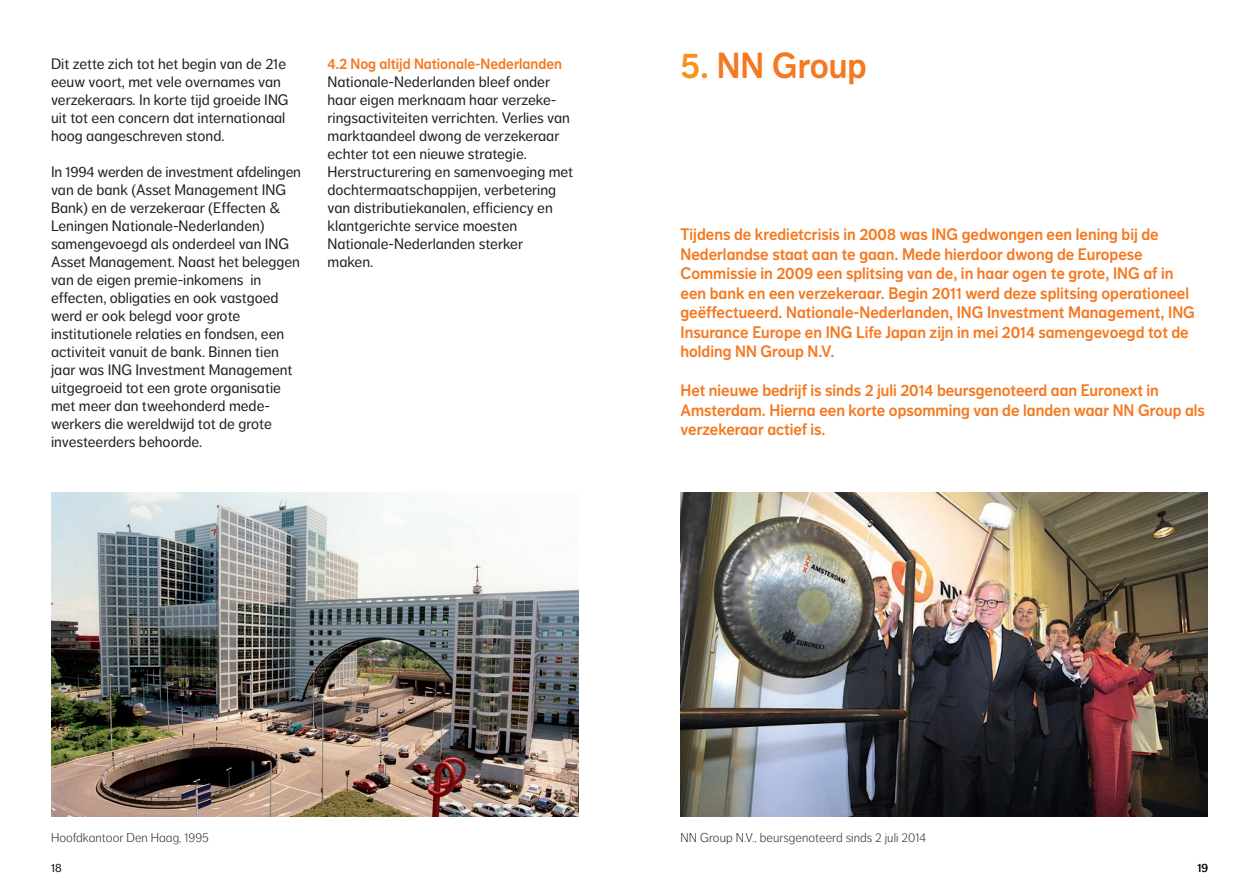
<style>
.page{position:relative;width:1259px;height:893px;background:#fff}
.page>*{position:absolute;margin:0;border:0;box-sizing:border-box;transform-origin:0 0}
.t1{font:36px "NN Dagny Display";color:#f47921}
.t2{font:16.5px/19.5px "NN Dagny Display";color:#f47921}
.t3{font:15px/18px "NN Dagny Text";color:#231f20}
.t4{font:15px "NN Dagny Display";color:#f47921}
.t5{font:300 12.75px "NN Dagny Text";letter-spacing:.005em;color:#231f20}
.t6{font:12px "NN Dagny Text";color:#0e0d0b}
.s1{color:#f7931d}
</style>
<div class="page">
<img style="left:51px;top:492px;width:527px;height:324px">
<img style="left:680px;top:492px;width:528px;height:324px">
<p class="t3" style="left:51px;top:55px;width:239px">Dit zette zich tot het begin van de 21e eeuw voort, met vele overnames van verzekeraars. In korte tijd groeide ING uit tot een concern dat internationaal hoog aangeschreven stond.</p>
<p class="t3" style="left:51px;top:163px;width:251px">In 1994 werden de investment afdelingen van de bank (Asset Management ING Bank) en de verzekeraar (Effecten &amp; Leningen Nationale-Nederlanden) samengevoegd als onderdeel van ING Asset Management. Naast het beleggen van de eigen premie-inkomens in effecten, obligaties en ook vastgoed werd er ook belegd voor grote institutionele relaties en fondsen, een activiteit vanuit de bank. Binnen tien jaar was ING Investment Management uitgegroeid tot een grote organisatie met meer dan tweehonderd mede&shy;werkers die wereldwijd tot de grote investeerders behoorde.</p>
<p class="t4" style="left:327px;top:55px;width:236px">4.2 Nog altijd Nationale-Nederlanden</p>
<p class="t3" style="left:327px;top:73px;width:247px">Nationale-Nederlanden bleef onder haar eigen merknaam haar verzeke&shy;ringsactiviteiten verrichten. Verlies van marktaandeel dwong de verzekeraar echter tot een nieuwe strategie.<br>Herstructurering en samenvoeging met dochtermaatschappijen, verbetering van distributiekanalen, efficiency en klantgerichte service moesten Nationale-Nederlanden sterker<br>maken.</p>
<h1 class="t1" style="left:680px;top:44px;width:188px"><span class="s1">5.</span> NN Group</h1>
<p class="t2" style="left:680px;top:225px;width:516px">Tijdens de kredietcrisis in 2008 was ING gedwongen een lening bij de Nederlandse staat aan te gaan. Mede hierdoor dwong de Europese Commissie in 2009 een splitsing van de, in haar ogen te grote, ING af in een bank en een verzekeraar. Begin 2011 werd deze splitsing operationeel geëffectueerd. Nationale-Nederlanden, ING Investment Management, ING Insurance Europe en ING Life Japan zijn in mei 2014 samengevoegd tot de holding NN Group N.V.</p>
<p class="t2" style="left:680px;top:381px;width:526px">Het nieuwe bedrijf is sinds 2 juli 2014 beursgenoteerd aan Euronext in<br>Amsterdam. Hierna een korte opsomming van de landen waar NN Group als verzekeraar actief is.</p>
<p class="t5" style="left:51px;top:830px;width:159px">Hoofdkantoor Den Haag, 1995</p>
<p class="t5" style="left:680px;top:830px;width:247px">NN Group N.V., beursgenoteerd sinds 2 juli 2014</p>
<p class="t6" style="left:51px;top:861px;width:12px">18</p>
<p class="t6" style="left:1197px;top:861px;width:12px">19</p>
</div>
